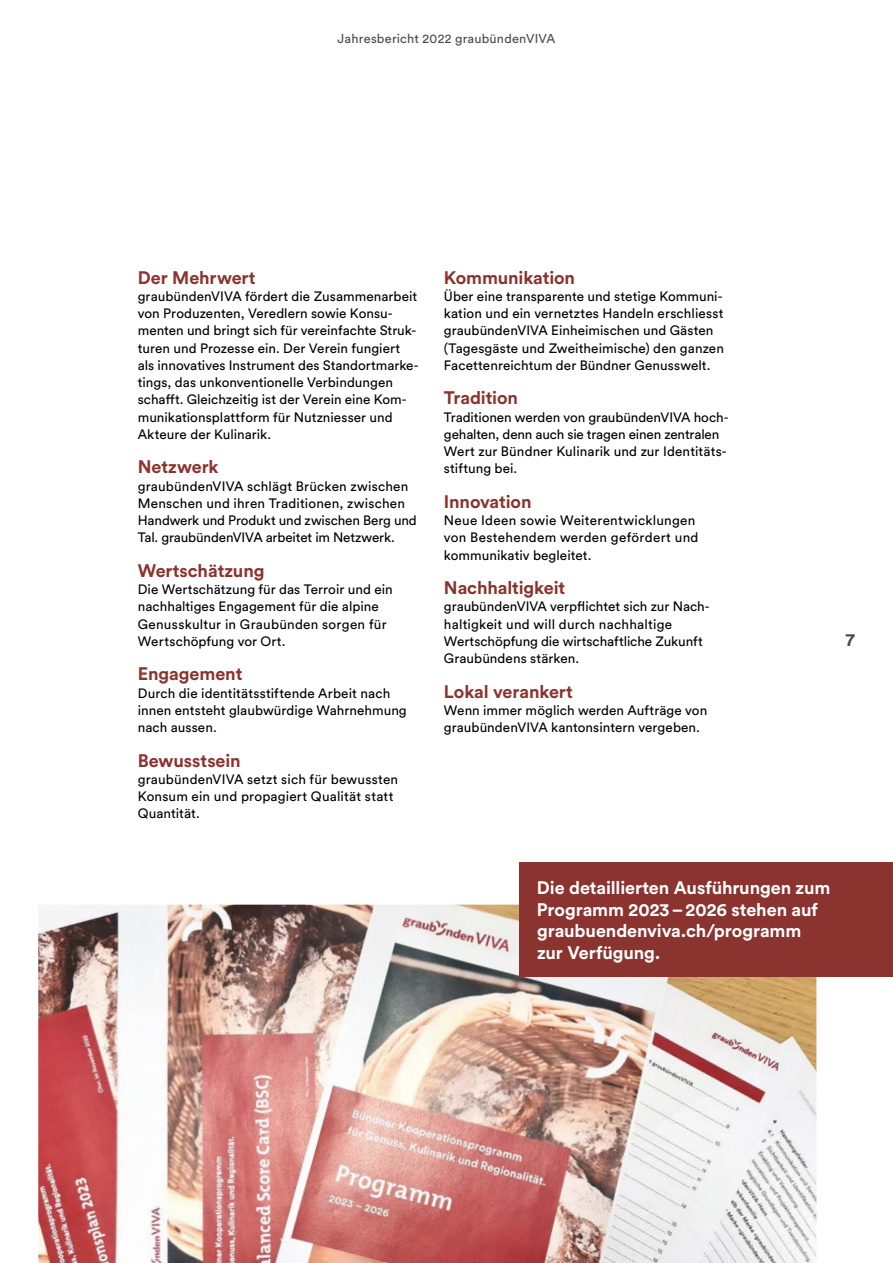
<style>
.page{position:relative;width:893px;height:1263px;background:#fff}
.page>*{position:absolute;margin:0;border:0;box-sizing:border-box;transform-origin:0 0}
.t1{font:700 18px "Circular Std";letter-spacing:-.005em;color:#8b332e}
.t2{font:700 18px/21.6px "Circular Std";letter-spacing:-.005em;color:#fff}
.t3{font:700 18px "Circular Std";color:#4a4a49}
.t4{font:13.5px/17.2px "Circular Std";letter-spacing:.005em;color:#000}
.t5{font:12.75px "Circular Std";letter-spacing:.015em;color:#4a4a49}
</style>
<div class="page">
<img style="left:38px;top:905px;width:778px;height:358px">
<div style="left:519px;top:862px;width:374px;height:115px;background:#8b332e"></div>
<p class="t5" style="left:338px;top:31px;width:219px">Jahresbericht 2022 graubündenVIVA</p>
<h1 class="t1" style="left:138px;top:266px;width:119px">Der Mehrwert</h1>
<p class="t4" style="left:138px;top:287px;width:282px">graubündenVIVA fördert die Zusammenarbeit von Produzenten, Veredlern sowie Konsu&shy;menten und bringt sich für vereinfachte Struk&shy;turen und Prozesse ein. Der Verein fungiert als innovatives Instrument des Standortmarke&shy;tings, das unkonventionelle Verbindungen schafft. Gleichzeitig ist der Verein eine Kom&shy;munikationsplattform für Nutzniesser und Akteure der Kulinarik.</p>
<h1 class="t1" style="left:138px;top:455px;width:82px">Netzwerk</h1>
<p class="t4" style="left:138px;top:477px;width:281px">graubündenVIVA schlägt Brücken zwischen Menschen und ihren Traditionen, zwischen Handwerk und Produkt und zwischen Berg und Tal. graubündenVIVA arbeitet im Netzwerk.</p>
<h1 class="t1" style="left:138px;top:559px;width:128px">Wertschätzung</h1>
<p class="t4" style="left:138px;top:581px;width:256px">Die Wertschätzung für das Terroir und ein nachhaltiges Engagement für die alpine Genusskultur in Graubünden sorgen für Wertschöpfung vor Ort.</p>
<h1 class="t1" style="left:138px;top:662px;width:106px">Engagement</h1>
<p class="t4" style="left:138px;top:684px;width:270px">Durch die identitätsstiftende Arbeit nach innen entsteht glaubwürdige Wahrnehmung nach aussen.</p>
<h1 class="t1" style="left:138px;top:749px;width:104px">Bewusstsein</h1>
<p class="t4" style="left:138px;top:770px;width:262px">graubündenVIVA setzt sich für bewussten<br>Konsum ein und propagiert Qualität statt<br>Quantität.</p>
<h1 class="t1" style="left:444px;top:266px;width:133px">Kommunikation</h1>
<p class="t4" style="left:444px;top:287px;width:282px">Über eine transparente und stetige Kommuni&shy;kation und ein vernetztes Handeln erschliesst graubündenVIVA Einheimischen und Gästen (Tagesgäste und Zweitheimische) den ganzen Facettenreichtum der Bündner Genusswelt.</p>
<h1 class="t1" style="left:444px;top:386px;width:76px">Tradition</h1>
<p class="t4" style="left:444px;top:408px;width:286px">Traditionen werden von graubündenVIVA hoch&shy;gehalten, denn auch sie tragen einen zentralen Wert zur Bündner Kulinarik und zur Identitäts&shy;stiftung bei.</p>
<h1 class="t1" style="left:444px;top:490px;width:89px">Innovation</h1>
<p class="t4" style="left:444px;top:512px;width:256px">Neue Ideen sowie Weiterentwicklungen von Bestehendem werden gefördert und kommunikativ begleitet.</p>
<h1 class="t1" style="left:444px;top:576px;width:123px">Nachhaltigkeit</h1>
<p class="t4" style="left:444px;top:598px;width:267px">graubündenVIVA verpflichtet sich zur Nach&shy;haltigkeit und will durch nachhaltige Wertschöpfung die wirtschaftliche Zukunft Graubündens stärken.</p>
<h1 class="t1" style="left:444px;top:680px;width:131px">Lokal verankert</h1>
<p class="t4" style="left:444px;top:701px;width:265px">Wenn immer möglich werden Aufträge von graubündenVIVA kantonsintern vergeben.</p>
<h1 class="t3" style="left:846px;top:628px;width:11px">7</h1>
<h1 class="t2" style="left:537px;top:877px;width:295px">Die detaillierten Ausführungen zum<br>Programm 2023–2026 stehen auf graubuendenviva.ch/programm zur Verfügung.</h1>
</div>
